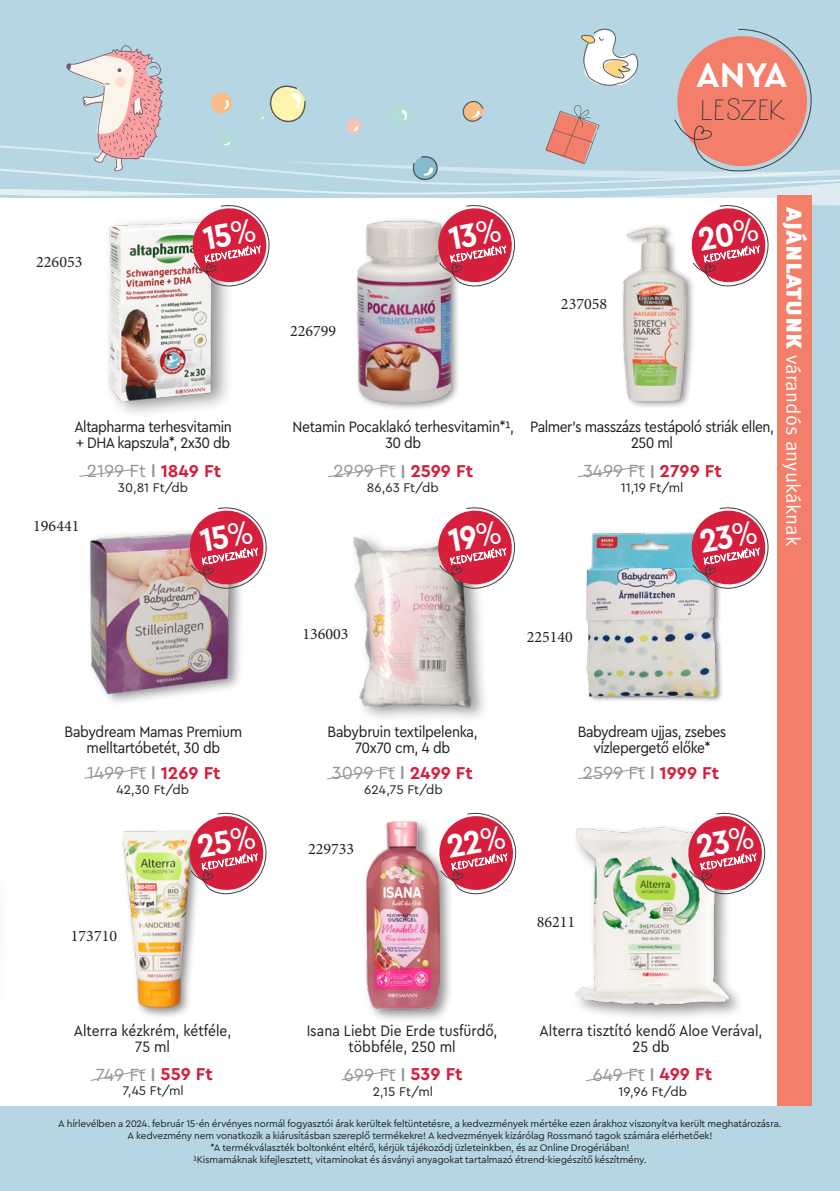
<style>
.page{position:relative;width:840px;height:1191px;background:#fff}
.page>*{position:absolute;margin:0;border:0;box-sizing:border-box;transform-origin:0 0}
.t1{font:700 36px "Cera Pro";color:#fff}
.Produktzahlen{font:28px "Oh Wonder Sans";letter-spacing:-.025em;color:#3e3e3f}
.t2{font:20px "Meta Pro Norm";letter-spacing:.01em;color:#fff}
.Akcios_ar{font:18.4px "Cera Pro";color:#939598}
.jobbra_zárt{font:16px "Minion Pro";color:#231f20}
.Termekmegnevezes{font:15.8px/15.8px "Cera Compact Pro";letter-spacing:-.02em;color:#231f20;text-align:center}
.Termekmegnevezes-2{font:15.8px/15.8px "Cera Compact Pro";color:#231f20;text-align:center}
.Akcios_ar-2{font:13.2px "Cera Pro";color:#231f20}
.t3{font:10px "Cera Pro";letter-spacing:-.015em;color:#231f20}
.s1{font-family:"Meta Pro";font-weight:500}
.s2{font-weight:700;font-size:18px;color:#d61f3d}
.s3{font-family:"Meta Pro";font-weight:900;font-size:26.4px}
</style>
<div class="page">
<div style="left:0;top:0;width:839px;height:1191px;background:#b5d6e2"></div>
<div style="left:0;top:198px;width:811px;height:908px;background:#fff"></div>
<div style="left:777px;top:196px;width:34px;height:910px;background:#f37e6a"></div>
<svg style="left:328px;top:465px;width:68px;height:13px"></svg>
<svg style="left:578px;top:465px;width:67px;height:13px"></svg>
<svg style="left:84px;top:767px;width:62px;height:12px"></svg>
<svg style="left:327px;top:767px;width:68px;height:13px"></svg>
<svg style="left:578px;top:767px;width:67px;height:12px"></svg>
<svg style="left:90px;top:1069px;width:56px;height:12px"></svg>
<svg style="left:341px;top:1069px;width:55px;height:12px"></svg>
<svg style="left:586px;top:1069px;width:59px;height:13px"></svg>
<svg style="left:79px;top:469px;width:55px;height:8px"></svg>
<div style="left:103px;top:214px;width:131px;height:205px;background:#231f20;opacity:.5"></div>
<img style="left:108px;top:287px;width:105px;height:114px">
<div style="left:353px;top:217px;width:107px;height:194px;background:#231f20;opacity:.5"></div>
<img style="left:357px;top:287px;width:93px;height:116px">
<div style="left:620px;top:224px;width:75px;height:185px;background:#231f20;opacity:.5"></div>
<img style="left:623px;top:287px;width:62px;height:116px">
<div style="left:86px;top:527px;width:159px;height:179px;background:#231f20;opacity:.5"></div>
<img style="left:91px;top:533px;width:138px;height:160px">
<div style="left:348px;top:528px;width:141px;height:195px;background:#231f20;opacity:.5"></div>
<img style="left:348px;top:530px;width:133px;height:179px">
<div style="left:584px;top:530px;width:138px;height:172px;background:#231f20;opacity:.5"></div>
<img style="left:586px;top:532px;width:130px;height:164px">
<div style="left:120px;top:828px;width:84px;height:191px;background:#231f20;opacity:.5"></div>
<img style="left:123px;top:831px;width:69px;height:176px">
<div style="left:362px;top:817px;width:91px;height:206px;background:#231f20;opacity:.5"></div>
<img style="left:366px;top:821px;width:73px;height:188px">
<div style="left:571px;top:821px;width:174px;height:200px;background:#231f20;opacity:.5"></div>
<img style="left:573px;top:823px;width:157px;height:181px">
<svg style="left:0;top:28px;width:839px;height:259px"></svg>
<svg style="left:184px;top:507px;width:83px;height:82px"></svg>
<svg style="left:432px;top:507px;width:83px;height:82px"></svg>
<svg style="left:686px;top:507px;width:83px;height:82px"></svg>
<svg style="left:184px;top:812px;width:83px;height:83px"></svg>
<svg style="left:434px;top:812px;width:83px;height:83px"></svg>
<svg style="left:682px;top:812px;width:84px;height:83px"></svg>
<h1 class="t1" style="left:695px;top:50px;width:93px">ANYA</h1>
<p class="Produktzahlen" style="left:699px;top:93px;width:87px">LESZEK</p>
<p class="jobbra_zárt" style="left:36px;top:251px;width:48px">226053</p>
<p class="jobbra_zárt" style="left:290px;top:320px;width:48px">226799</p>
<p class="Termekmegnevezes" style="left:292px;top:418px;width:223px">Netamin Pocaklakó terhesvitamin*1,</p>
<p class="Termekmegnevezes" style="left:385px;top:434px;width:37px">30 db</p>
<p class="Akcios_ar" style="left:333px;top:459px;width:141px">2999 Ft <span class="s1">I</span> <span class="s2">2599 Ft</span></p>
<p class="Termekmegnevezes" style="left:74px;top:418px;width:159px">Altapharma terhesvitamin</p>
<p class="Termekmegnevezes" style="left:76px;top:434px;width:155px">+ DHA kapszula*, 2x30 db</p>
<p class="Akcios_ar" style="left:87px;top:459px;width:136px">2199 Ft <span class="s1">I</span> <span class="s2">1849 Ft</span></p>
<p class="Akcios_ar-2" style="left:118px;top:479px;width:72px">30,81 Ft/db</p>
<p class="Akcios_ar-2" style="left:367px;top:479px;width:73px">86,63 Ft/db</p>
<p class="jobbra_zárt" style="left:33px;top:515px;width:48px">196441</p>
<p class="jobbra_zárt" style="left:560px;top:293px;width:48px">237058</p>
<p class="Termekmegnevezes" style="left:530px;top:418px;width:245px">Palmer’s masszázs testápoló striák ellen,</p>
<p class="Termekmegnevezes" style="left:631px;top:434px;width:43px">250 ml</p>
<p class="Akcios_ar" style="left:582px;top:459px;width:140px">3499 Ft <span class="s1">I</span> <span class="s2">2799 Ft</span></p>
<p class="Akcios_ar-2" style="left:620px;top:479px;width:64px">11,19 Ft/ml</p>
<p class="t2" style="left:808px;top:207px;width:341px;rotate:90deg"><span class="s3">ajánlatunk</span> várandós anyukáknak</p>
<p class="jobbra_zárt" style="left:302px;top:623px;width:48px">136003</p>
<p class="jobbra_zárt" style="left:526px;top:626px;width:48px">225140</p>
<p class="Termekmegnevezes" style="left:65px;top:723px;width:179px">Babydream Mamas Premium melltartóbetét, 30 db</p>
<p class="Akcios_ar" style="left:87px;top:761px;width:135px">1499 Ft <span class="s1">I</span> <span class="s2">1269 Ft</span></p>
<p class="Termekmegnevezes" style="left:327px;top:723px;width:151px">Babybruin textilpelenka,</p>
<p class="Termekmegnevezes" style="left:355px;top:739px;width:96px">70x70 cm, 4 db</p>
<p class="Akcios_ar" style="left:332px;top:761px;width:142px">3099 Ft <span class="s1">I</span> <span class="s2">2499 Ft</span></p>
<p class="Termekmegnevezes" style="left:577px;top:723px;width:150px">Babydream ujjas, zsebes</p>
<p class="Termekmegnevezes" style="left:593px;top:739px;width:119px">vízlepergető előke*</p>
<p class="Akcios_ar" style="left:582px;top:761px;width:138px">2599 Ft <span class="s1">I</span> <span class="s2">1999 Ft</span></p>
<p class="Akcios_ar-2" style="left:116px;top:781px;width:74px">42,30 Ft/db</p>
<p class="Akcios_ar-2" style="left:364px;top:781px;width:80px">624,75 Ft/db</p>
<p class="jobbra_zárt" style="left:308px;top:837px;width:48px">229733</p>
<p class="jobbra_zárt" style="left:536px;top:911px;width:40px">86211</p>
<p class="jobbra_zárt" style="left:71px;top:925px;width:48px">173710</p>
<p class="Termekmegnevezes-2" style="left:74px;top:1022px;width:159px">Alterra kézkrém, kétféle,</p>
<p class="Termekmegnevezes" style="left:135px;top:1037px;width:36px">75 ml</p>
<p class="Termekmegnevezes-2" style="left:306px;top:1022px;width:192px">Isana Liebt Die Erde tusfürdő, többféle, 250 ml</p>
<p class="Termekmegnevezes-2" style="left:539px;top:1022px;width:224px">Alterra tisztító kendő Aloe Verával,</p>
<p class="Termekmegnevezes" style="left:632px;top:1037px;width:38px">25 db</p>
<p class="Akcios_ar" style="left:96px;top:1062px;width:118px">749 Ft <span class="s1">I</span> <span class="s2">559 Ft</span></p>
<p class="Akcios_ar" style="left:343px;top:1062px;width:120px">699 Ft <span class="s1">I</span> <span class="s2">539 Ft</span></p>
<p class="Akcios_ar" style="left:592px;top:1062px;width:121px">649 Ft <span class="s1">I</span> <span class="s2">499 Ft</span></p>
<p class="Akcios_ar-2" style="left:123px;top:1082px;width:63px">7,45 Ft/ml</p>
<p class="Akcios_ar-2" style="left:372px;top:1082px;width:62px">2,15 Ft/ml</p>
<p class="Akcios_ar-2" style="left:618px;top:1082px;width:70px">19,96 Ft/db</p>
<p class="t3" style="left:58px;top:1117px;width:724px">A hírlevélben a 2024. február 15-én érvényes normál fogyasztói árak kerültek feltüntetésre, a kedvezmények mértéke ezen árakhoz viszonyítva került meghatározásra.</p>
<p class="t3" style="left:127px;top:1129px;width:586px">A kedvezmény nem vonatkozik a kiárusításban szereplő termékekre! A kedvezmények kizárólag Rossmanó tagok számára elérhetőek!</p>
<p class="t3" style="left:210px;top:1141px;width:420px">*A termékválaszték boltonként eltérő, kérjük tájékozódj üzleteinkben, és az Online Drogériában!</p>
<p class="t3" style="left:193px;top:1153px;width:454px">1Kismamáknak kifejlesztett, vitaminokat és ásványi anyagokat tartalmazó étrend-kiegészítő készítmény.</p>
</div>
